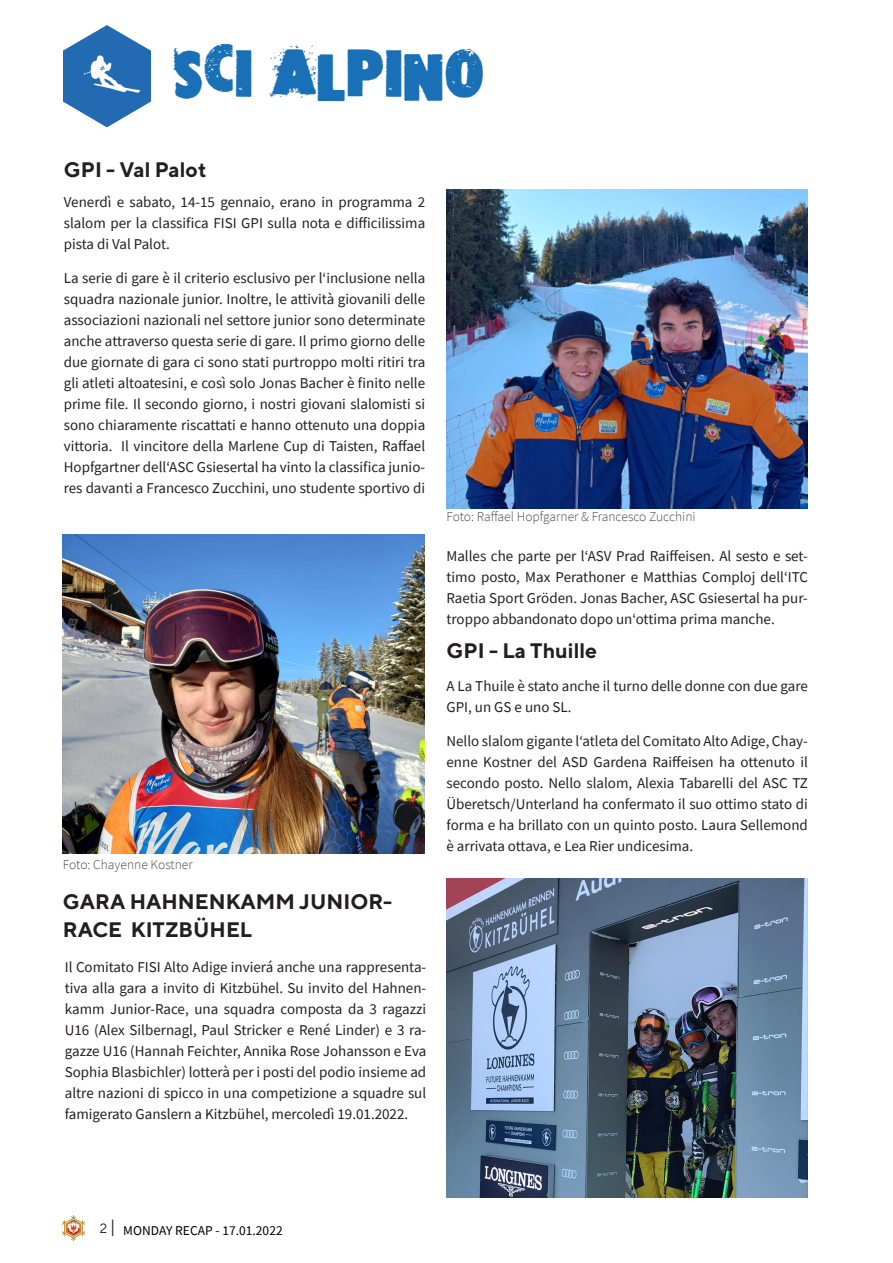
<style>
.page{position:relative;width:893px;height:1263px;background:#fff}
.page>*{position:absolute;margin:0;border:0;box-sizing:border-box;transform-origin:0 0}
.Titel_Übersichtsseit{font:45px "Freepress";color:#1970b7}
.KATEGORIEN_NEU{font:700 21px/28.5px "TT Norms";color:#231f20}
.fliesstext-blocksatz{font:15px/21px "Source Sans Pro";color:#231f20;text-align:justify}
.KATEGORIEN_NEU-2{font:300 13.5px "Source Sans Pro";color:#484b4a}
.t1{font:13.5px "Source Sans Pro";color:#000}
.s1{font-family:"TT Norms";color:#231f20}
</style>
<div class="page">
<img style="left:63px;top:1216px;width:21px;height:24px">
<img style="left:63px;top:535px;width:361px;height:319px">
<img style="left:446px;top:189px;width:362px;height:319px">
<img style="left:64px;top:26px;width:87px;height:100px">
<img style="left:446px;top:878px;width:362px;height:319px">
<p class="Titel_Übersichtsseit" style="left:174px;top:43px;width:312px">SCI ALPINO</p>
<p class="KATEGORIEN_NEU" style="left:64px;top:155px;width:144px">GPI - Val Palot</p>
<p class="fliesstext-blocksatz" style="left:64px;top:191px;width:363px">Venerdì e sabato, 14-15 gennaio, erano in programma 2 slalom per la classifica FISI GPI sulla nota e difficilissima pista di Val Palot.</p>
<p class="fliesstext-blocksatz" style="left:64px;top:267px;width:363px">La serie di gare è il criterio esclusivo per l‘inclusione nella squadra nazionale junior. Inoltre, le attività giovanili delle associazioni nazionali nel settore junior sono determinate anche attraverso questa serie di gare. Il primo giorno delle due giornate di gara ci sono stati purtroppo molti ritiri tra gli atleti altoatesini, e così solo Jonas Bacher è finito nelle prime file. Il secondo giorno, i nostri giovani slalomisti si sono chiaramente riscattati e hanno ottenuto una doppia vittoria. Il vincitore della Marlene Cup di Taisten, Raffael Hopfgartner dell‘ASC Gsiesertal ha vinto la classifica junio&shy;res davanti a Francesco Zucchini, uno studente sportivo di</p>
<p class="KATEGORIEN_NEU-2" style="left:63px;top:856px;width:131px">Foto: Chayenne Kostner</p>
<p class="KATEGORIEN_NEU" style="left:63px;top:887px;width:331px">GARA HAHNENKAMM JUNIOR-<br>RACE KITZBÜHEL</p>
<p class="fliesstext-blocksatz" style="left:65px;top:957px;width:363px">Il Comitato FISI Alto Adige invierá anche una rappresenta&shy;tiva alla gara a invito di Kitzbühel. Su invito del Hahnen&shy;kamm Junior-Race, una squadra composta da 3 ragazzi U16 (Alex Silbernagl, Paul Stricker e René Linder) e 3 ra&shy;gazze U16 (Hannah Feichter, Annika Rose Johansson e Eva Sophia Blasbichler) lotterà per i posti del podio insieme ad altre nazioni di spicco in una competizione a squadre sul famigerato Ganslern a Kitzbühel, mercoledì 19.01.2022.</p>
<p class="KATEGORIEN_NEU-2" style="left:446px;top:508px;width:251px">Foto: Raffael Hopfgarner &amp; Francesco Zucchini</p>
<p class="fliesstext-blocksatz" style="left:446px;top:545px;width:363px">Malles che parte per l‘ASV Prad Raiffeisen. Al sesto e set&shy;timo posto, Max Perathoner e Matthias Comploj dell‘ITC Raetia Sport Gröden. Jonas Bacher, ASC Gsiesertal ha pur&shy;troppo abbandonato dopo un‘ottima prima manche.</p>
<p class="KATEGORIEN_NEU" style="left:446px;top:636px;width:152px">GPI - La Thuille</p>
<p class="fliesstext-blocksatz" style="left:446px;top:676px;width:363px">A La Thuile è stato anche il turno delle donne con due gare<br>GPI, un GS e uno SL.</p>
<p class="fliesstext-blocksatz" style="left:446px;top:731px;width:363px">Nello slalom gigante l‘atleta del Comitato Alto Adige, Chay&shy;enne Kostner del ASD Gardena Raiffeisen ha ottenuto il secondo posto. Nello slalom, Alexia Tabarelli del ASC TZ Überetsch/Unterland ha confermato il suo ottimo stato di forma e ha brillato con un quinto posto. Laura Sellemond è arrivata ottava, e Lea Rier undicesima.</p>
<p class="t1" style="left:100px;top:1221px;width:184px"><span class="s1">2</span> <sup>|</sup> MONDAY RECAP - 17.01.2022</p>
</div>
